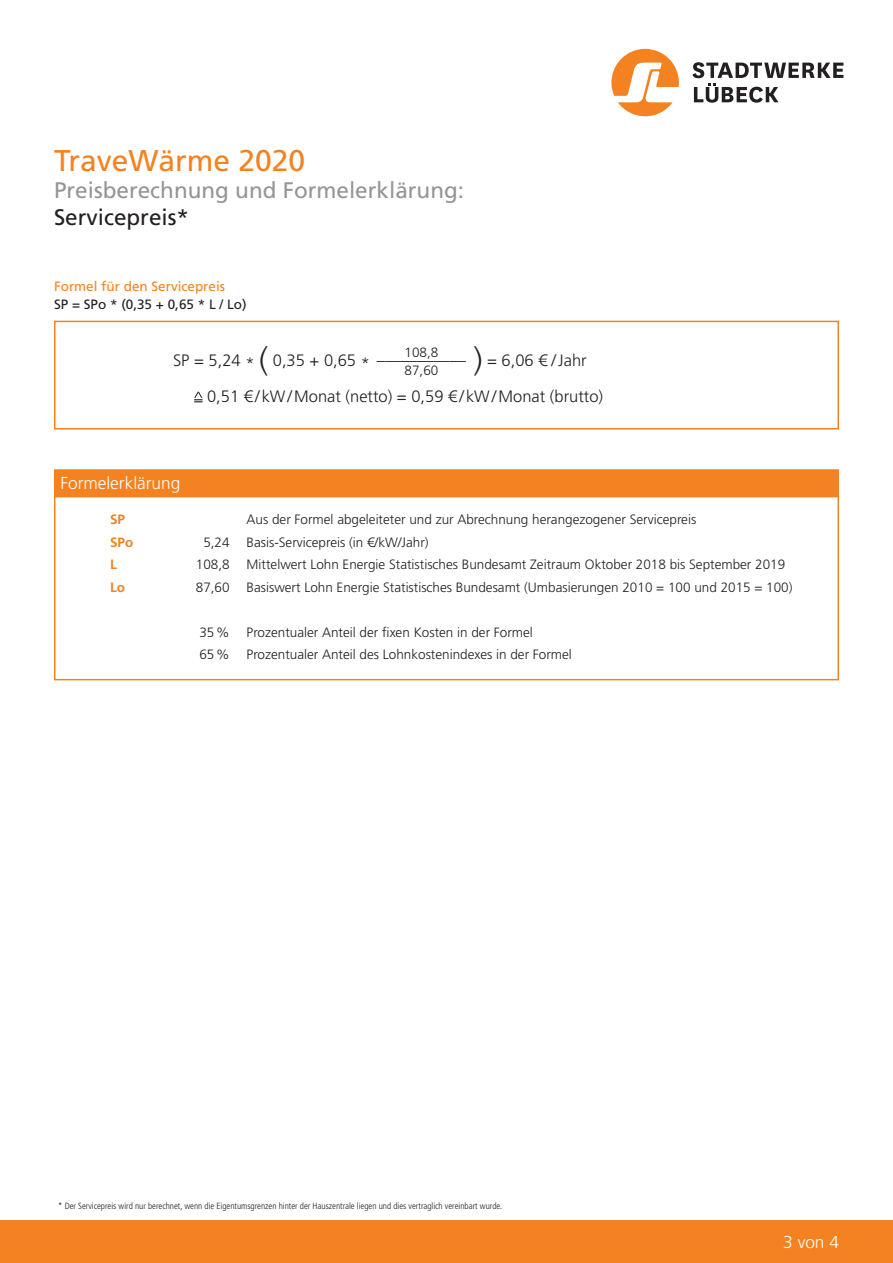
<style>
.page{position:relative;width:893px;height:1263px;background:#fff}
.page>*{position:absolute;margin:0;border:0;box-sizing:border-box;transform-origin:0 0}
.t1{font:30px "Frutiger LT";color:#f58220}
.t2{font:22.5px "Frutiger LT";color:#939598}
.t3{font:22.5px "Frutiger LT";color:#231f20}
.t4{font:300 17.25px "Frutiger LT";color:#fff}
.t5{font:300 16.5px "Frutiger LT";color:#231f20}
.t6{font:300 13.5px/18px "Frutiger LT";color:#231f20}
.t7{font:13.5px "Frutiger LT";color:#f58220}
.t8{font:13.5px "Frutiger LT";color:#231f20}
.t9{font:700 13.5px "Frutiger LT";color:#f58220}
.t10{font:300 condensed 9px "Frutiger LT";color:#231f20}
.s1{font-size:33px}
</style>
<div class="page">
<svg style="left:692px;top:62px;width:151px;height:41px"></svg>
<svg style="left:611px;top:49px;width:68px;height:67px"></svg>
<div style="left:0;top:1220px;width:893px;height:43px;background:#f58220"></div>
<div style="left:54px;top:321px;width:785px;height:108px;border:2px solid #f58220"></div>
<div style="left:54px;top:493px;width:785px;height:187px;border:2px solid #f58220"></div>
<div style="left:54px;top:469px;width:785px;height:28px;background:#f58220"></div>
<svg style="left:194px;top:392px;width:9px;height:10px"></svg>
<h1 class="t1" style="left:54px;top:143px;width:253px">TraveWärme 2020</h1>
<h2 class="t2" style="left:54px;top:177px;width:412px">Preisberechnung und Formelerklärung:</h2>
<h2 class="t3" style="left:54px;top:204px;width:137px">Servicepreis*</h2>
<p class="t7" style="left:54px;top:278px;width:173px">Formel für den Servicepreis</p>
<p class="t8" style="left:54px;top:296px;width:194px">SP = SPo * (0,35 + 0,65 * L / Lo)</p>
<p class="t5" style="left:173px;top:351px;width:415px">SP = 5,24 * <span class="s1">(</span> 0,35 + 0,65 * ––––––––––– <span class="s1">)</span> = 6,06 € /Jahr</p>
<p class="t6" style="left:405px;top:343px;width:35px">108,8<br>87,60</p>
<p class="t5" style="left:207px;top:387px;width:397px">0,51 €/ kW/Monat (netto) = 0,59 €/kW/Monat (brutto)</p>
<p class="t4" style="left:60px;top:473px;width:122px">Formelerklärung</p>
<p class="t9" style="left:110px;top:512px;width:17px">SP</p>
<p class="t6" style="left:247px;top:511px;width:451px">Aus der Formel abgeleiteter und zur Abrechnung herangezogener Servicepreis</p>
<p class="t9" style="left:110px;top:534px;width:25px">SPo</p>
<p class="t6" style="left:203px;top:533px;width:28px">5,24</p>
<p class="t6" style="left:247px;top:533px;width:184px">Basis-Servicepreis (in €/kW/Jahr)</p>
<p class="t9" style="left:110px;top:557px;width:8px">L</p>
<p class="t6" style="left:196px;top:556px;width:35px">108,8</p>
<p class="t6" style="left:247px;top:556px;width:540px">Mittelwert Lohn Energie Statistisches Bundesamt Zeitraum Oktober 2018 bis September 2019</p>
<p class="t9" style="left:110px;top:579px;width:16px">Lo</p>
<p class="t6" style="left:196px;top:578px;width:35px">87,60</p>
<p class="t6" style="left:247px;top:578px;width:547px">Basiswert Lohn Energie Statistisches Bundesamt (Umbasierungen 2010 = 100 und 2015 = 100)</p>
<p class="t6" style="left:199px;top:623px;width:32px">35%</p>
<p class="t6" style="left:247px;top:623px;width:288px">Prozentualer Anteil der fixen Kosten in der Formel</p>
<p class="t6" style="left:199px;top:646px;width:32px">65%</p>
<p class="t6" style="left:247px;top:646px;width:327px">Prozentualer Anteil des Lohnkostenindexes in der Formel</p>
<p class="t10" style="left:58px;top:1201px;width:445px">* Der Servicepreis wird nur berechnet, wenn die Eigentumsgrenzen hinter der Hauszentrale liegen und dies vertraglich vereinbart wurde.</p>
<p class="t4" style="left:783px;top:1232px;width:57px">3 von 4</p>
</div>
